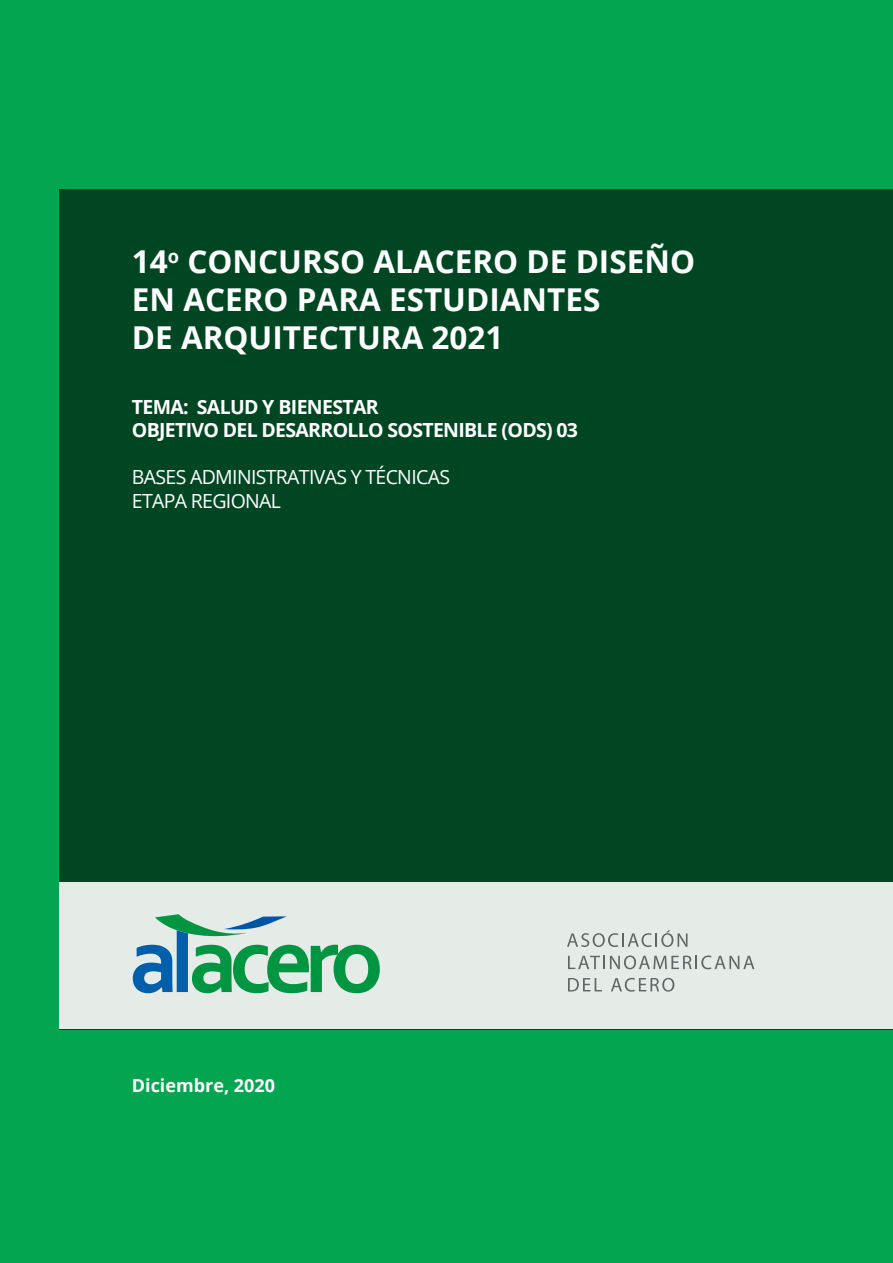
<style>
.page{position:relative;width:893px;height:1263px;background:#04a550}
.page>*{position:absolute;margin:0;border:0;box-sizing:border-box;transform-origin:0 0}
.t1{font:700 31.5px/37.8px "Open Sans";color:#fff}
.t2{font:700 19.5px/23.4px "Open Sans";letter-spacing:-.035em;color:#fff}
.t3{font:19.5px/23.4px "Open Sans";letter-spacing:-.035em;color:#fff}
.t4{font:700 18px "Open Sans";color:#fff}
.s1{font-style:inherit}
</style>
<div class="page">
<div style="left:59px;top:189px;width:834px;height:840px;background:#014622"></div>
<div style="left:60px;top:882px;width:833px;height:147px;background:#e5ece8"></div>
<svg style="left:133px;top:914px;width:247px;height:79px"></svg>
<svg style="left:567px;top:930px;width:120px;height:17px"></svg>
<svg style="left:568px;top:955px;width:186px;height:14px"></svg>
<svg style="left:568px;top:978px;width:34px;height:13px"></svg>
<svg style="left:611px;top:978px;width:63px;height:14px"></svg>
<p class="t1" style="left:132px;top:242px;width:565px">14<sup>o</sup> CONCURSO ALACERO DE DISEÑO<br>EN ACERO PARA ESTUDIANTES<br>DE ARQUITECTURA 2021</p>
<p class="t2" style="left:132px;top:395px;width:448px">TEMA: SALUD Y BIENESTAR<br>OBJETIVO DEL DESARROLLO SOSTENIBLE (ODS) 03</p>
<p class="t3" style="left:132px;top:465px;width:320px">BASES ADMINISTRATIVAS Y TÉCNICAS<br>ETAPA REGIONAL</p>
<p class="t4" style="left:132px;top:1073px;width:145px"><span class="s1">Dic</span>iembre, 2020</p>
</div>
